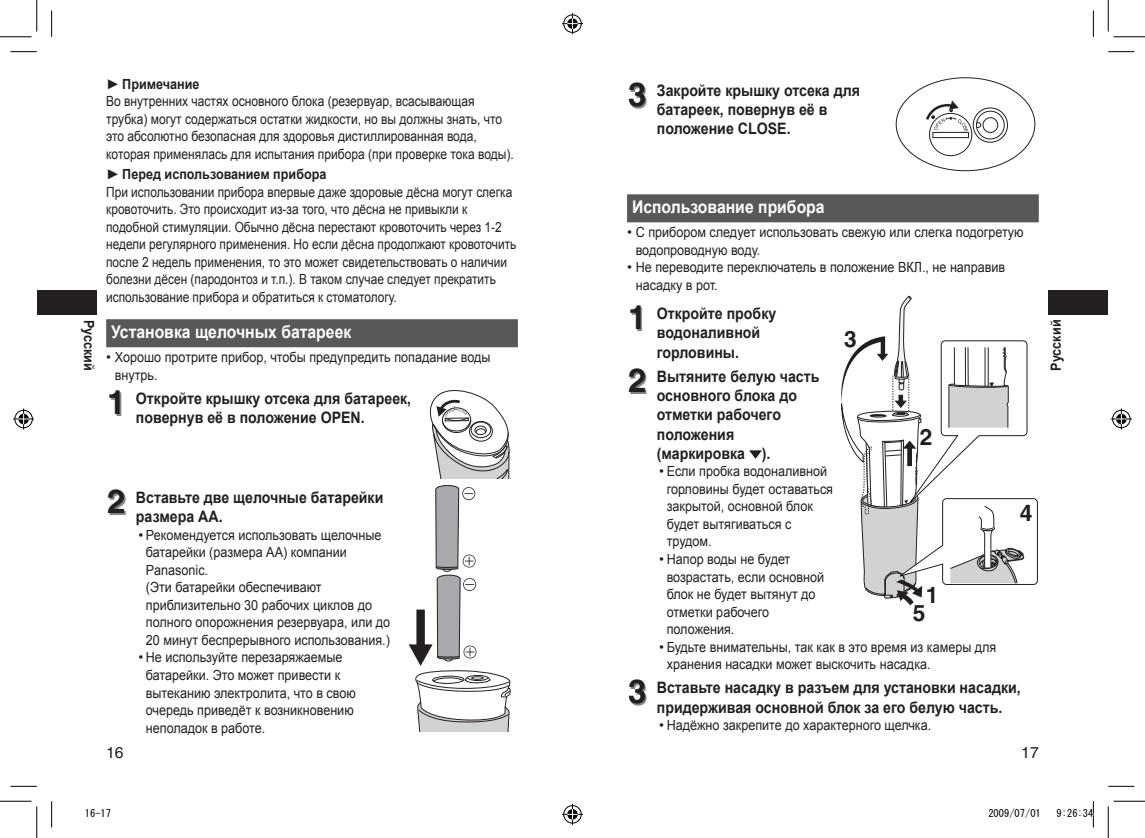
<style>
.page{position:relative;width:1145px;height:838px;background:#fff}
.page>*{position:absolute;margin:0;border:0;box-sizing:border-box;transform-origin:0 0}
.t1{font:700 22.75px "Helvetica";color:#231f20}
.t2{font:700 17.5px "Arial";color:#fff;scale:.9 1}
.t3{font:700 15.75px/19.2px "Arial";color:#231f20;scale:.9 1}
.t4{font:15.75px "Helvetica";color:#231f20}
.t5{font:14px/17.5px "Arial";color:#231f20}
.t6{font:700 14px "Arial";color:#231f20;scale:.9 1}
.t7{font:10.5px "MS Gothic";color:#000}
.s1{font-weight:700}
.s2{font-family:"Helvetica";font-size:33.25px}
</style>
<div class="page">
<div style="left:37px;top:290px;width:59px;height:25px;background:#231f20"></div>
<div style="left:1049px;top:290px;width:59px;height:25px;background:#231f20"></div>
<div style="left:627px;top:194px;width:412px;height:28px;background:#57585a"></div>
<div style="left:929px;top:113px;width:43px;height:43px;border:1px solid #231f20;border-radius:50%"></div>
<div style="left:973px;top:108px;width:35px;height:34px;border:1px solid #231f20;border-radius:50%"></div>
<div style="left:976px;top:111px;width:28px;height:28px;border:1px solid #231f20;border-radius:50%"></div>
<div style="left:983px;top:117px;width:15px;height:16px;border:1px solid #231f20;border-radius:50%"></div>
<svg style="left:976px;top:122px;width:5px;height:6px"></svg>
<div style="left:933px;top:132px;width:36px;height:6px;border:1px solid #231f20"></div>
<svg style="left:926px;top:100px;width:42px;height:32px"></svg>
<svg style="left:841px;top:296px;width:197px;height:309px"></svg>
<svg style="left:749px;top:450px;width:13px;height:9px"></svg>
<div style="left:106px;top:319px;width:412px;height:28px;background:#57585a"></div>
<svg style="left:409px;top:390px;width:102px;height:341px"></svg>
<svg style="left:10px;top:51px;width:27px;height:1px"></svg>
<svg style="left:1108px;top:51px;width:26px;height:1px"></svg>
<svg style="left:10px;top:786px;width:27px;height:1px"></svg>
<svg style="left:1108px;top:786px;width:26px;height:1px"></svg>
<svg style="left:51px;top:10px;width:1px;height:27px"></svg>
<svg style="left:51px;top:801px;width:1px;height:26px"></svg>
<svg style="left:1093px;top:10px;width:1px;height:27px"></svg>
<hr style="left:0;top:36px;width:32px;height:1px;background:#000">
<hr style="left:1113px;top:36px;width:32px;height:1px;background:#000">
<hr style="left:0;top:800px;width:32px;height:1px;background:#000">
<hr style="left:1113px;top:800px;width:32px;height:1px;background:#000">
<hr style="left:36px;top:0;width:1px;height:32px;background:#000">
<hr style="left:36px;top:806px;width:1px;height:31px;background:#000">
<hr style="left:1108px;top:0;width:1px;height:32px;background:#000">
<hr style="left:1108px;top:806px;width:1px;height:31px;background:#000">
<svg style="left:562px;top:13px;width:21px;height:21px"></svg>
<svg style="left:562px;top:803px;width:21px;height:21px"></svg>
<svg style="left:13px;top:408px;width:21px;height:21px"></svg>
<svg style="left:1111px;top:408px;width:21px;height:21px"></svg>
<svg style="left:1092px;top:801px;width:2px;height:26px"></svg>
<p class="t6" style="left:98px;top:320px;width:58px;rotate:90deg">Русский</p>
<p class="t5" style="left:106px;top:75px;width:409px">► <span class="s1">Примечание<br></span>Во внутренних частях основного блока (резервуар, всасывающая трубка) могут содержаться остатки жидкости, но вы должны знать, что это абсолютно безопасная для здоровья дистиллированная вода, которая применялась для испытания прибора (при проверке тока воды).</p>
<p class="t5" style="left:106px;top:166px;width:412px">► <span class="s1">Перед использованием прибора<br></span>При использовании прибора впервые даже здоровые дёсна могут слегка кровоточить. Это происходит из-за того, что дёсна не привыкли к подобной стимуляции. Обычно дёсна перестают кровоточить через 1-2 недели регулярного применения. Но если дёсна продолжают кровоточить после 2 недель применения, то это может свидетельствовать о наличии болезни дёсен (пародонтоз и т.п.). В таком случае следует прекратить использование прибора и обратиться к стоматологу.</p>
<p class="t2" style="left:111px;top:320px;width:268px">Установка щелочных батареек</p>
<p class="t5" style="left:115px;top:349px;width:377px;text-indent:-9px">• Хорошо протрите прибор, чтобы предупредить попадание воды внутрь.</p>
<p class="t3" style="left:136px;top:389px;width:307px;text-indent:-29px"><span class="s2">1</span> Откройте крышку отсека для батареек, повернув её в положение OPEN.</p>
<p class="t3" style="left:136px;top:488px;width:276px;text-indent:-29px"><span class="s2">2</span> Вставьте две щелочные батарейки размера АА.</p>
<p class="t5" style="left:146px;top:526px;width:246px;text-indent:-7px">• Рекомендуется использовать щелочные батарейки (размера АА) компании Panasonic.<br>(Эти батарейки обеспечивают приблизительно 30 рабочих циклов до полного опорожнения резервуара, или до 20 минут беспрерывного использования.)</p>
<p class="t5" style="left:146px;top:649px;width:212px;text-indent:-7px">• Не используйте перезаряжаемые батарейки. Это может привести к вытеканию электролита, что в свою очередь приведёт к возникновению неполадок в работе.</p>
<p class="t4" style="left:106px;top:743px;width:19px">16</p>
<p class="t3" style="left:657px;top:81px;width:227px;text-indent:-29px"><span class="s2">3</span> Закройте крышку отсека для батареек, повернув её в положение CLOSE.</p>
<p class="t2" style="left:632px;top:196px;width:216px">Использование прибора</p>
<p class="t5" style="left:636px;top:224px;width:389px;text-indent:-9px">• С прибором следует использовать свежую или слегка подогретую водопроводную воду.</p>
<p class="t5" style="left:636px;top:259px;width:371px;text-indent:-9px">• Не переводите переключатель в положение ВКЛ., не направив насадку в рот.</p>
<p class="t3" style="left:657px;top:304px;width:134px;text-indent:-29px"><span class="s2">1</span> Откройте пробку водоналивной горловины.</p>
<p class="t3" style="left:657px;top:367px;width:182px;text-indent:-29px"><span class="s2">2</span> Вытяните белую часть основного блока до отметки рабочего положения (маркировка ).</p>
<p class="t5" style="left:667px;top:463px;width:168px;text-indent:-7px">• Если пробка водоналивной горловины будет оставаться закрытой, основной блок будет вытягиваться с трудом.</p>
<p class="t5" style="left:667px;top:550px;width:159px;text-indent:-7px">• Напор воды не будет возрастать, если основной блок не будет вытянут до отметки рабочего положения.</p>
<p class="t5" style="left:667px;top:638px;width:331px;text-indent:-7px">• Будьте внимательны, так как в это время из камеры для хранения насадки может выскочить насадка.</p>
<p class="t3" style="left:657px;top:678px;width:406px;text-indent:-29px"><span class="s2">3</span> Вставьте насадку в разъем для установки насадки, придерживая основной блок за его белую часть.</p>
<p class="t5" style="left:659px;top:716px;width:273px">• Надёжно закрепите до характерного щелчка.</p>
<h1 class="t1" style="left:844px;top:325px;width:14px">3</h1>
<h1 class="t1" style="left:920px;top:422px;width:14px">2</h1>
<h1 class="t1" style="left:1020px;top:499px;width:14px">4</h1>
<h1 class="t1" style="left:926px;top:581px;width:14px">1</h1>
<h1 class="t1" style="left:913px;top:599px;width:14px">5</h1>
<p class="t4" style="left:1021px;top:743px;width:19px">17</p>
<p class="t6" style="left:1047px;top:370px;width:58px;rotate:-90deg">Русский</p>
<p class="t7" style="left:85px;top:807px;width:28px">16-17</p>
<p class="t7" style="left:988px;top:807px;width:54px">2009/07/01</p>
<p class="t7" style="left:1057px;top:807px;width:38px">9:26:34</p>
</div>
